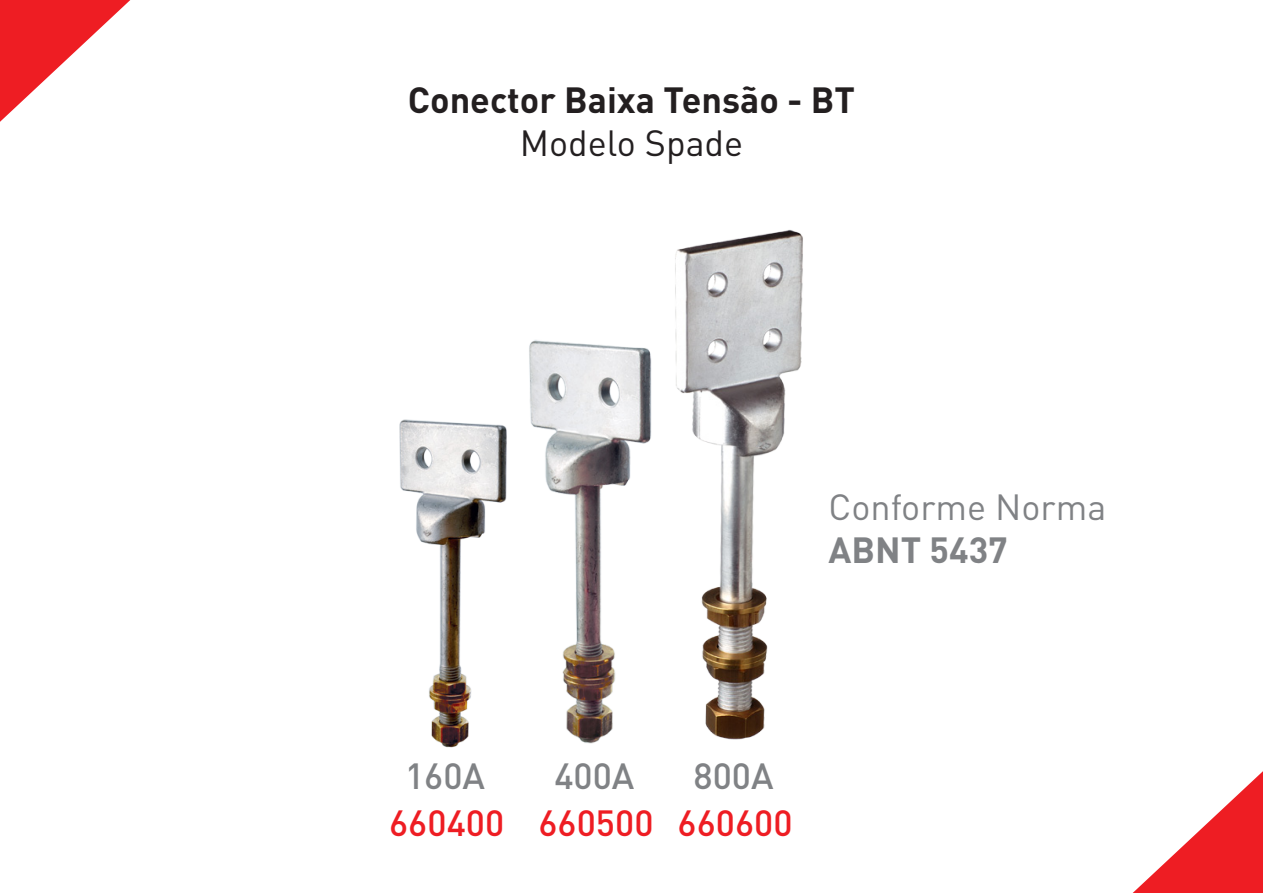
<style>
.page{position:relative;width:1263px;height:893px;background:#fff}
.page>*{position:absolute;margin:0;border:0;box-sizing:border-box;transform-origin:0 0}
.t1{font:700 36px "DIN Pro";color:#231f20}
.t2{font:500 36px "DIN Pro";color:#ee1d23}
.t3{font:36px "DIN Pro";color:#808285}
.t4{font:500 36px "DIN Pro";color:#808285}
.t5{font:36px "DIN Pro";color:#231f20}
.t6{font:700 36px "DIN Pro";color:#808285}
</style>
<div class="page">
<img style="left:399px;top:419px;width:108px;height:329px">
<img style="left:529px;top:340px;width:112px;height:404px">
<img style="left:641px;top:229px;width:162px;height:511px">
<svg style="left:0;top:0;width:130px;height:122px"></svg>
<svg style="left:1133px;top:771px;width:130px;height:122px"></svg>
<p class="t1" style="left:408px;top:75px;width:449px">Conector Baixa Tensão - BT</p>
<p class="t5" style="left:520px;top:118px;width:225px">Modelo Spade</p>
<p class="t3" style="left:828px;top:482px;width:279px">Conforme Norma</p>
<p class="t6" style="left:828px;top:525px;width:181px">ABNT 5437</p>
<p class="t4" style="left:405px;top:751px;width:82px">160A</p>
<p class="t4" style="left:554px;top:751px;width:82px">400A</p>
<p class="t4" style="left:693px;top:751px;width:82px">800A</p>
<p class="t2" style="left:389px;top:798px;width:117px">660400</p>
<p class="t2" style="left:538px;top:798px;width:117px">660500</p>
<p class="t2" style="left:677px;top:798px;width:117px">660600</p>
</div>
